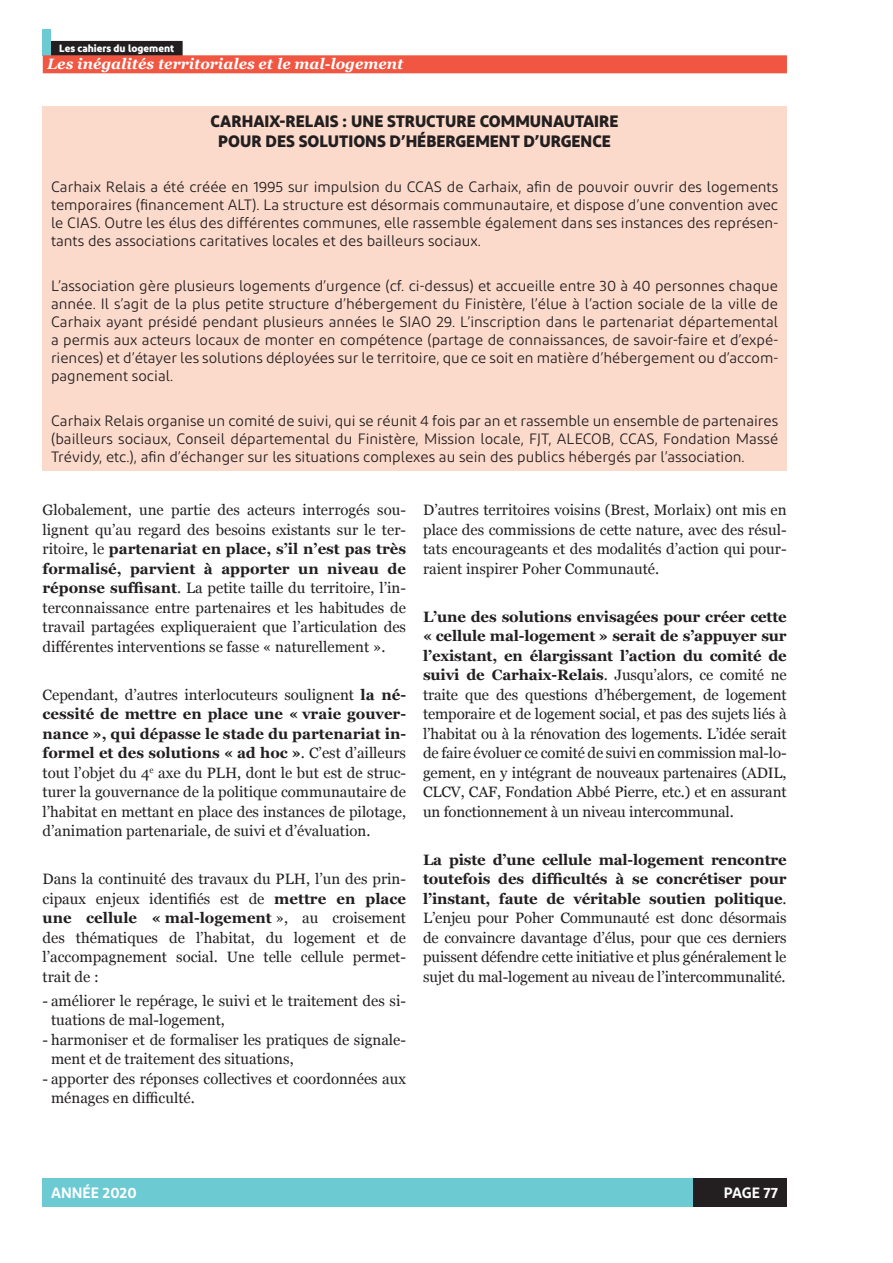
<style>
.page{position:relative;width:893px;height:1263px;background:#fff}
.page>*{position:absolute;margin:0;border:0;box-sizing:border-box;transform-origin:0 0}
.t1{font:700 16.5px/19.8px "Diodrum";color:#231f20;text-align:center}
.t2{font:15px/19.5px "Georgia";color:#231f20;text-align:justify}
.t3{font:15px/18px "Diodrum";color:#231f20;text-align:justify}
.t4{font:italic 700 15px "Georgia";color:#fff}
.t5{font:600 15px "Diodrum";color:#fff}
.t6{font:700 10.5px "Diodrum";color:#fff}
.s1{font-weight:700}
</style>
<div class="page">
<div style="left:43px;top:1178px;width:744px;height:29px;background:#6ccad3"></div>
<div style="left:693px;top:1178px;width:94px;height:29px;background:#231f20"></div>
<div style="left:51px;top:41px;width:132px;height:15px;background:#231f20"></div>
<div style="left:43px;top:29px;width:8px;height:27px;background:#6ccad3"></div>
<div style="left:43px;top:55px;width:744px;height:18px;background:#f05641"></div>
<div style="left:43px;top:106px;width:744px;height:364px;background:#fcdacb"></div>
<p class="t6" style="left:59px;top:41px;width:116px">Les cahiers du logement</p>
<p class="t4" style="left:47px;top:53px;width:358px">Les inégalités territoriales et le mal-logement</p>
<p class="t1" style="left:211px;top:111px;width:409px">CARHAIX-RELAIS : UNE STRUCTURE COMMUNAUTAIRE<br>POUR DES SOLUTIONS D’HÉBERGEMENT D’URGENCE</p>
<p class="t3" style="left:51px;top:177px;width:729px">Carhaix Relais a été créée en 1995 sur impulsion du CCAS de Carhaix, afin de pouvoir ouvrir des logements temporaires (financement ALT). La structure est désormais communautaire, et dispose d’une convention avec le CIAS. Outre les élus des différentes communes, elle rassemble également dans ses instances des représen&shy;tants des associations caritatives locales et des bailleurs sociaux.</p>
<p class="t3" style="left:51px;top:276px;width:729px">L’association gère plusieurs logements d’urgence (cf. ci-dessus) et accueille entre 30 à 40 personnes chaque année. Il s’agit de la plus petite structure d’hébergement du Finistère, l’élue à l’action sociale de la ville de Carhaix ayant présidé pendant plusieurs années le SIAO 29. L’inscription dans le partenariat départemental a permis aux acteurs locaux de monter en compétence (partage de connaissances, de savoir-faire et d’expé&shy;riences) et d’étayer les solutions déployées sur le territoire, que ce soit en matière d’hébergement ou d’accom&shy;pagnement social.</p>
<p class="t3" style="left:51px;top:411px;width:729px">Carhaix Relais organise un comité de suivi, qui se réunit 4 fois par an et rassemble un ensemble de partenaires (bailleurs sociaux, Conseil départemental du Finistère, Mission locale, FJT, ALECOB, CCAS, Fondation Massé Trévidy, etc.), afin d’échanger sur les situations complexes au sein des publics hébergés par l’association.</p>
<p class="t2" style="left:43px;top:500px;width:365px">Globalement, une partie des acteurs interrogés sou&shy;lignent qu’au regard des besoins existants sur le ter&shy;ritoire, le <span class="s1">partenariat en place, s’il n’est pas très formalisé, parvient à apporter un niveau de réponse suffisant</span>. La petite taille du territoire, l’in&shy;terconnaissance entre partenaires et les habitudes de travail partagées expliqueraient que l’articulation des différentes interventions se fasse « naturellement ».</p>
<p class="t2" style="left:43px;top:684px;width:365px">Cependant, d’autres interlocuteurs soulignent <span class="s1">la né&shy;cessité de mettre en place une « vraie gouver&shy;nance », qui dépasse le stade du partenariat in&shy;formel et des solutions « ad hoc »</span>. C’est d’ailleurs tout l’objet du 4<sup>e</sup> axe du PLH, dont le but est de struc&shy;turer la gouvernance de la politique communautaire de l’habitat en mettant en place des instances de pilotage, d’animation partenariale, de suivi et d’évaluation.</p>
<p class="t2" style="left:43px;top:869px;width:365px">Dans la continuité des travaux du PLH, l’un des prin&shy;cipaux enjeux identifiés est de <span class="s1">mettre en place une cellule « mal-logement</span> », au croisement des thématiques de l’habitat, du logement et de l’accompagnement social. Une telle cellule permet&shy;trait de :</p>
<p class="t2" style="left:51px;top:990px;width:357px;text-indent:-9px">- améliorer le repérage, le suivi et le traitement des si&shy;tuations de mal-logement,</p>
<p class="t2" style="left:51px;top:1029px;width:357px;text-indent:-9px">- harmoniser et de formaliser les pratiques de signale&shy;ment et de traitement des situations,</p>
<p class="t2" style="left:51px;top:1068px;width:357px;text-indent:-9px">- apporter des réponses collectives et coordonnées aux ménages en difficulté.</p>
<p class="t2" style="left:423px;top:500px;width:365px">D’autres territoires voisins (Brest, Morlaix) ont mis en place des commissions de cette nature, avec des résul&shy;tats encourageants et des modalités d’action qui pour&shy;raient inspirer Poher Communauté.</p>
<p class="t2" style="left:423px;top:606px;width:365px"><span class="s1">L’une des solutions envisagées pour créer cette « cellule mal-logement » serait de s’appuyer sur l’existant, en élargissant l’action du comité de suivi de Carhaix-Relais</span>. Jusqu’alors, ce comité ne traite que des questions d’hébergement, de logement temporaire et de logement social, et pas des sujets liés à l’habitat ou à la rénovation des logements. L’idée serait de faire évoluer ce comité de suivi en commission mal-lo&shy;gement, en y intégrant de nouveaux partenaires (ADIL, CLCV, CAF, Fondation Abbé Pierre, etc.) et en assurant un fonctionnement à un niveau intercommunal.</p>
<p class="t2" style="left:423px;top:849px;width:365px"><span class="s1">La piste d’une cellule mal-logement rencontre toutefois des difficultés à se concrétiser pour l’instant, faute de véritable soutien politique</span>.<br>L’enjeu pour Poher Communauté est donc désormais de convaincre davantage d’élus, pour que ces derniers puissent défendre cette initiative et plus généralement le sujet du mal-logement au niveau de l’intercommunalité.</p>
<p class="t5" style="left:51px;top:1183px;width:87px">ANNÉE 2020</p>
<p class="t5" style="left:724px;top:1183px;width:56px">PAGE 77</p>
</div>
